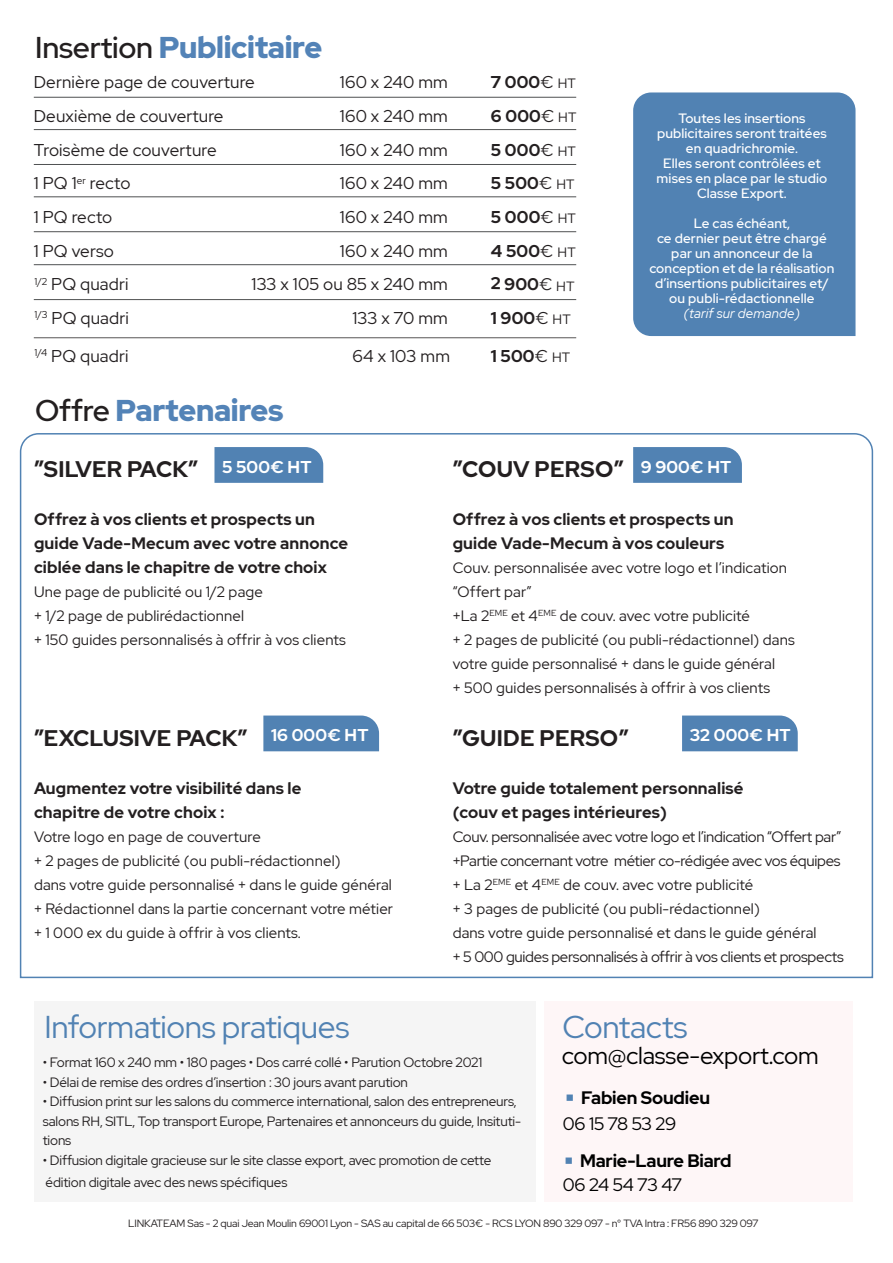
<style>
.page{position:relative;width:893px;height:1263px;background:#fff}
.page>*{position:absolute;margin:0;border:0;box-sizing:border-box;transform-origin:0 0}
.t1{font:31.5px "Red Hat Display";letter-spacing:-.01em;color:#5182b3}
.t2{font:900 30px "Red Hat Display";letter-spacing:-.01em;color:#5383b7}
.t3{font:24px "Red Hat Display";letter-spacing:-.01em;color:#000}
.t4{font:700 22.5px "Red Hat Display";letter-spacing:.01em;color:#231f20}
.t5{font:700 18px "Red Hat Display";letter-spacing:-.01em;color:#000}
.t6{font:18px "Red Hat Display";letter-spacing:-.01em;color:#000}
.t7{font:17.1px "Red Hat Display";letter-spacing:.01em;color:#231f20}
.t8{font:700 17.1px "Red Hat Display";letter-spacing:.01em;color:#231f20}
.t9{font:700 17.1px "Red Hat Display";letter-spacing:.01em;color:#fff}
.t10{font:700 16.5px/24px "Red Hat Display";letter-spacing:.01em;color:#231f20}
.t11{font:15px/24px "Red Hat Display";letter-spacing:.01em;color:#231f20}
.t12{font:15px "Red Hat Display";letter-spacing:-.02em;color:#231f20}
.t13{font:13.5px/19.5px "Red Hat Display";letter-spacing:-.01em;color:#231f20}
.t14{font:500 13.5px/15px "Red Hat Display";letter-spacing:.01em;color:#fff;text-align:center}
.t15{font:italic 13.5px "Red Hat Display";letter-spacing:.01em;color:#fff}
.t16{font:10.5px "Red Hat Display";letter-spacing:-.01em;color:#231f20}
.s1{font-weight:500;color:#231f20}
.s2{font-weight:400}
.s3{font-weight:400;font-size:13.5px}
.s4{font-family:"Quirks ICG";font-weight:400;color:#5182b3}
</style>
<div class="page">
<div style="left:544px;top:1001px;width:308px;height:201px;background:#fef6f7"></div>
<div style="left:34px;top:1001px;width:502px;height:201px;background:#f5f5f5"></div>
<svg style="left:19px;top:433px;width:855px;height:546px"></svg>
<div style="left:633px;top:92px;width:222px;height:244px;background:#5182b3"></div>
<hr style="left:34px;top:299px;width:542px;height:1px;background:#4f5152">
<hr style="left:34px;top:337px;width:542px;height:1px;background:#575656">
<hr style="left:34px;top:231px;width:542px;height:1px;background:#4f5152">
<hr style="left:34px;top:164px;width:542px;height:1px;background:#4f5152">
<hr style="left:34px;top:264px;width:542px;height:1px;background:#4f5152">
<hr style="left:34px;top:196px;width:542px;height:1px;background:#4f5152">
<hr style="left:34px;top:129px;width:542px;height:1px;background:#4f5152">
<hr style="left:34px;top:97px;width:542px;height:1px;background:#4f5152">
<svg style="left:214px;top:447px;width:109px;height:36px;background:#5585b5"></svg>
<div style="left:263px;top:715px;width:116px;height:36px;background:#5182b3"></div>
<div style="left:682px;top:715px;width:116px;height:36px;background:#5182b3"></div>
<svg style="left:633px;top:447px;width:109px;height:36px;background:#5585b4"></svg>
<p class="t2" style="left:35px;top:28px;width:288px"><span class="s1">Insertion</span> Publicitaire</p>
<p class="t7" style="left:34px;top:71px;width:222px">Dernière page de couverture</p>
<p class="t7" style="left:340px;top:71px;width:109px">160 x 240 mm</p>
<p class="t8" style="left:491px;top:71px;width:86px">7 000<span class="s2">€</span> <span class="s3">HT</span></p>
<p class="t7" style="left:34px;top:105px;width:191px">Deuxième de couverture</p>
<p class="t7" style="left:340px;top:105px;width:109px">160 x 240 mm</p>
<p class="t8" style="left:491px;top:105px;width:87px">6 000<span class="s2">€</span> <span class="s3">HT</span></p>
<p class="t7" style="left:34px;top:139px;width:184px">Troisème de couverture</p>
<p class="t7" style="left:340px;top:139px;width:109px">160 x 240 mm</p>
<p class="t8" style="left:491px;top:138px;width:86px">5 000<span class="s2">€</span> <span class="s3">HT</span></p>
<p class="t7" style="left:34px;top:172px;width:98px">1 PQ 1<sup>er</sup> recto</p>
<p class="t7" style="left:340px;top:172px;width:109px">160 x 240 mm</p>
<p class="t8" style="left:491px;top:172px;width:85px">5 500<span class="s2">€</span> <span class="s3">HT</span></p>
<p class="t7" style="left:34px;top:206px;width:80px">1 PQ recto</p>
<p class="t7" style="left:340px;top:206px;width:109px">160 x 240 mm</p>
<p class="t8" style="left:491px;top:206px;width:86px">5 000<span class="s2">€</span> <span class="s3">HT</span></p>
<p class="t7" style="left:34px;top:239px;width:82px">1 PQ verso</p>
<p class="t7" style="left:340px;top:239px;width:109px">160 x 240 mm</p>
<p class="t8" style="left:491px;top:239px;width:86px">4 500<span class="s2">€</span> <span class="s3">HT</span></p>
<p class="t7" style="left:252px;top:273px;width:198px">133 x 105 ou 85 x 240 mm</p>
<p class="t8" style="left:491px;top:272px;width:85px;rotate:1deg">2 900<span class="s2">€</span> <span class="s3">HT</span></p>
<p class="t7" style="left:34px;top:273px;width:96px"><sup>1/2</sup> PQ quadri</p>
<p class="t7" style="left:34px;top:307px;width:96px"><sup>1/3</sup> PQ quadri</p>
<p class="t7" style="left:34px;top:345px;width:96px"><sup>1/4</sup> PQ quadri</p>
<p class="t2" style="left:35px;top:391px;width:250px"><span class="s1">Offre</span> Partenaires</p>
<p class="t7" style="left:352px;top:307px;width:97px">133 x 70 mm</p>
<p class="t8" style="left:491px;top:307px;width:81px">1 900<span class="s2">€</span> <span class="s3">HT</span></p>
<p class="t7" style="left:352px;top:345px;width:99px">64 x 103 mm</p>
<p class="t8" style="left:491px;top:345px;width:81px">1 500<span class="s2">€</span> <span class="s3">HT</span></p>
<p class="t14" style="left:657px;top:111px;width:171px">Toutes les insertions publicitaires seront traitées en quadrichromie.</p>
<p class="t14" style="left:657px;top:156px;width:172px">Elles seront contrôlées et mises en place par le studio<br>Classe Export.</p>
<p class="t14" style="left:694px;top:216px;width:98px">Le cas échéant,</p>
<p class="t14" style="left:649px;top:231px;width:187px">ce dernier peut être chargé par un annonceur de la conception et de la réalisation d’insertions publicitaires et/ ou publi-rédactionnelle</p>
<p class="t15" style="left:684px;top:304px;width:118px">(tarif sur demande)</p>
<p class="t9" style="left:222px;top:455px;width:91px">5 500€ HT</p>
<p class="t4" style="left:34px;top:455px;width:165px">”SILVER PACK”</p>
<p class="t10" style="left:34px;top:507px;width:282px">Offrez à vos clients et prospects un</p>
<p class="t10" style="left:34px;top:531px;width:316px">guide Vade-Mecum avec votre annonce ciblée dans le chapitre de votre choix</p>
<p class="t11" style="left:34px;top:580px;width:230px">Une page de publicité ou 1/2 page</p>
<p class="t11" style="left:34px;top:604px;width:212px">+ 1/2 page de publirédactionnel</p>
<p class="t11" style="left:34px;top:628px;width:313px">+ 150 guides personnalisés à offrir à vos clients</p>
<p class="t9" style="left:641px;top:455px;width:92px">9 900€ HT</p>
<p class="t4" style="left:453px;top:455px;width:172px">”COUV PERSO”</p>
<p class="t10" style="left:453px;top:507px;width:282px">Offrez à vos clients et prospects un</p>
<p class="t10" style="left:453px;top:531px;width:273px">guide Vade-Mecum à vos couleurs</p>
<p class="t11" style="left:453px;top:556px;width:336px">Couv. personnalisée avec votre logo et l’indication “Offert par”</p>
<p class="t11" style="left:453px;top:604px;width:299px">+La 2<sup>EME</sup> et 4<sup>EME</sup> de couv. avec votre publicité</p>
<p class="t11" style="left:453px;top:628px;width:344px">+ 2 pages de publicité (ou publi-rédactionnel) dans votre guide personnalisé + dans le guide général</p>
<p class="t11" style="left:453px;top:676px;width:319px">+ 500 guides personnalisés à offrir à vos clients</p>
<p class="t9" style="left:271px;top:724px;width:99px">16 000€ HT</p>
<p class="t9" style="left:690px;top:724px;width:102px">32 000€ HT</p>
<p class="t4" style="left:34px;top:723px;width:215px">”EXCLUSIVE PACK”</p>
<p class="t10" style="left:34px;top:776px;width:269px">Augmentez votre visibilité dans le chapitre de votre choix :</p>
<p class="t11" style="left:34px;top:824px;width:228px">Votre logo en page de couverture</p>
<p class="t11" style="left:34px;top:848px;width:308px">+ 2 pages de publicité (ou publi-rédactionnel)</p>
<p class="t11" style="left:34px;top:872px;width:359px">dans votre guide personnalisé + dans le guide général</p>
<p class="t11" style="left:34px;top:896px;width:361px">+ Rédactionnel dans la partie concernant votre métier</p>
<p class="t11" style="left:34px;top:920px;width:268px">+ 1 000 ex du guide à offrir à vos clients.</p>
<p class="t4" style="left:453px;top:723px;width:177px">”GUIDE PERSO”</p>
<p class="t10" style="left:453px;top:776px;width:292px">Votre guide totalement personnalisé (couv et pages intérieures)</p>
<p class="t12" style="left:453px;top:827px;width:390px">Couv. personnalisée avec votre logo et l’indication “Offert par”</p>
<p class="t12" style="left:453px;top:851px;width:389px">+Partie concernant votre métier co-rédigée avec vos équipes</p>
<p class="t11" style="left:453px;top:872px;width:302px">+ La 2<sup>EME</sup> et 4<sup>EME</sup> de couv. avec votre publicité</p>
<p class="t11" style="left:453px;top:896px;width:365px">+ 3 pages de publicité (ou publi-rédactionnel)<br>dans votre guide personnalisé et dans le guide général</p>
<p class="t12" style="left:453px;top:947px;width:393px">+ 5 000 guides personnalisés à offrir à vos clients et prospects</p>
<p class="t1" style="left:44px;top:1007px;width:306px">Informations pratiques</p>
<p class="t1" style="left:562px;top:1007px;width:127px">Contacts</p>
<p class="t3" style="left:562px;top:1040px;width:258px">com@classe-export.com</p>
<p class="t5" style="left:562px;top:1086px;width:150px"><span class="s4">e</span> Fabien Soudieu</p>
<p class="t6" style="left:563px;top:1112px;width:115px">06 15 78 53 29</p>
<p class="t13" style="left:43px;top:1053px;width:441px">• Format 160 x 240 mm • 180 pages • Dos carré collé • Parution Octobre 2021</p>
<p class="t13" style="left:43px;top:1072px;width:367px">• Délai de remise des ordres d’insertion : 30 jours avant parution</p>
<p class="t13" style="left:43px;top:1092px;width:480px">• Diffusion print sur les salons du commerce international, salon des entrepreneurs, salons RH, SITL, Top transport Europe, Partenaires et annonceurs du guide, Insituti&shy;tions</p>
<p class="t13" style="left:43px;top:1150px;width:450px">• Diffusion digitale gracieuse sur le site classe export, avec promotion de cette</p>
<p class="t13" style="left:46px;top:1172px;width:243px">édition digitale avec des news spécifiques</p>
<p class="t5" style="left:561px;top:1149px;width:172px"><span class="s4">e</span> Marie-Laure Biard</p>
<p class="t6" style="left:563px;top:1173px;width:120px">06 24 54 73 47</p>
<p class="t16" style="left:128px;top:1216px;width:632px">LINKATEAM Sas - 2 quai Jean Moulin 69001 Lyon - SAS au capital de 66 503€ - RCS LYON 890 329 097 - n° TVA Intra : FR56 890 329 097</p>
</div>
